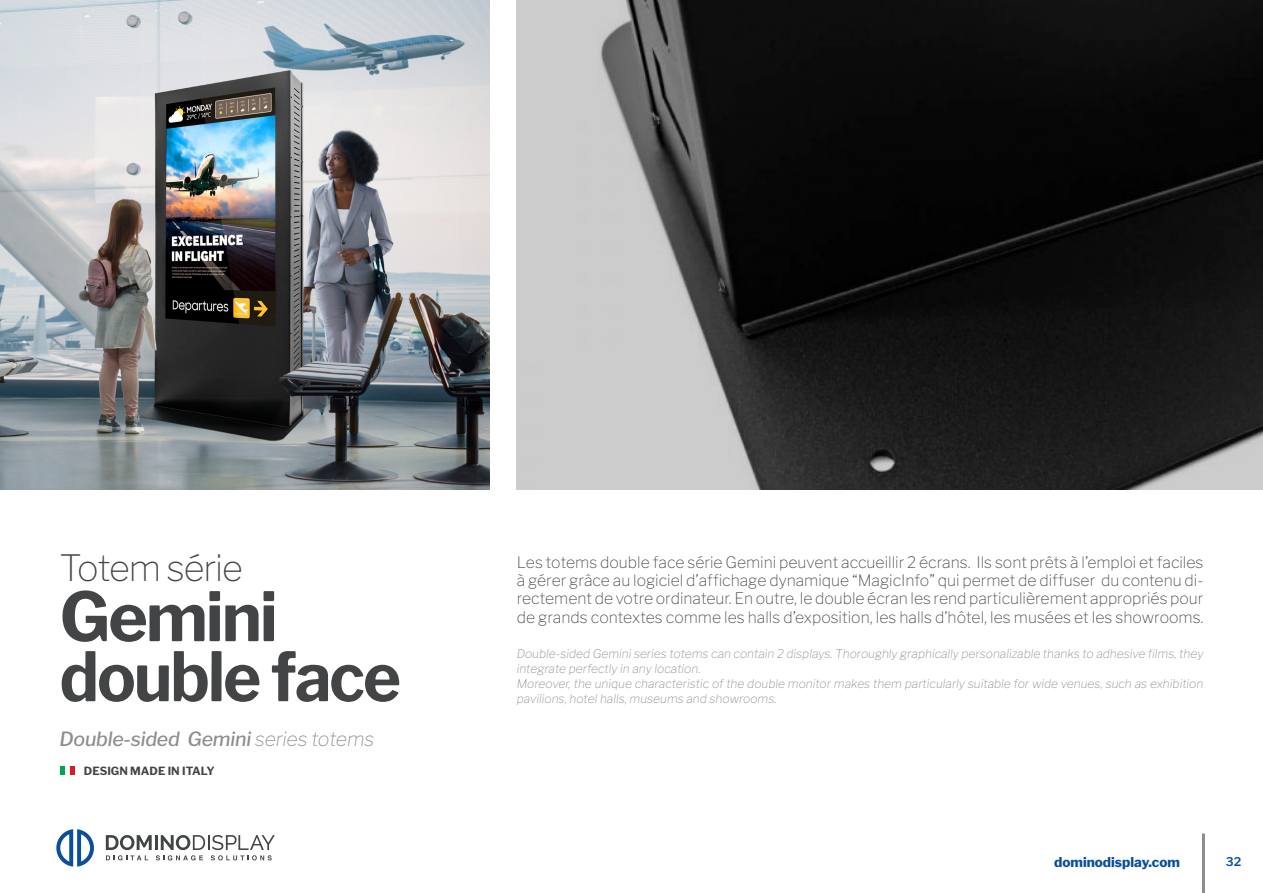
<style>
.page{position:relative;width:1263px;height:893px;background:#fff}
.page>*{position:absolute;margin:0;border:0;box-sizing:border-box;transform-origin:0 0}
.t1{font:700 67.5px/60px "Libre Franklin";letter-spacing:-.03em;color:#424445}
.t2{font:100 36px "Libre Franklin";letter-spacing:-.03em;color:#424445}
.t3{font:italic 500 19.5px "Libre Franklin";letter-spacing:-.01em;color:#8e8d8d}
.t4{font:100 15.75px/18.3px "Libre Franklin";color:#424445;text-align:justify}
.t5{font:800 13.5px "Libre Franklin";color:#0a4f9c}
.t6{font:italic 100 12px/15px "Libre Franklin";color:#8e8d8d}
.t7{font:600 12px "Libre Franklin";color:#0a4f9c}
.t8{font:700 11.25px "Libre Franklin";color:#424445}
.s1{font-weight:100}
</style>
<div class="page">
<svg style="left:56px;top:829px;width:38px;height:38px"></svg>
<svg style="left:106px;top:835px;width:169px;height:25px"></svg>
<hr style="left:1202px;top:833px;width:3px;height:60px;background:#8e8d8d">
<img style="left:0;top:0;width:489px;height:489px">
<div style="left:70px;top:766px;width:5px;height:9px;background:#de1920"></div>
<svg style="left:61px;top:766px;width:4px;height:9px"></svg>
<img style="left:517px;top:0;width:746px;height:489px">
<h2 class="t2" style="left:60px;top:546px;width:185px">Totem série</h2>
<h1 class="t1" style="left:60px;top:587px;width:343px">Gemini double face</h1>
<p class="t3" style="left:60px;top:727px;width:316px">Double-sided Gemini <span class="s1">series totems</span></p>
<p class="t8" style="left:84px;top:764px;width:132px">DESIGN MADE IN ITALY</p>
<p class="t4" style="left:517px;top:553px;width:688px">Les totems double face série Gemini peuvent accueillir 2 écrans. Ils sont prêts à l’emploi et faciles à gérer grâce au logiciel d’affichage dynamique “MagicInfo” qui permet de diffuser du contenu di&shy;rectement de votre ordinateur. En outre, le double écran les rend particulièrement appropriés pour de grands contextes comme les halls d’exposition, les halls d’hôtel, les musées et les showrooms.</p>
<p class="t6" style="left:517px;top:646px;width:688px">Double-sided Gemini series totems can contain 2 displays. Thoroughly graphically personalizable thanks to adhesive films, they integrate perfectly in any location.<br>Moreover, the unique characteristic of the double monitor makes them particularly suitable for wide venues, such as exhibition pavilions, hotel halls, museums and showrooms.</p>
<p class="t5" style="left:1054px;top:854px;width:127px">dominodisplay.com</p>
<p class="t7" style="left:1226px;top:854px;width:17px">32</p>
</div>
